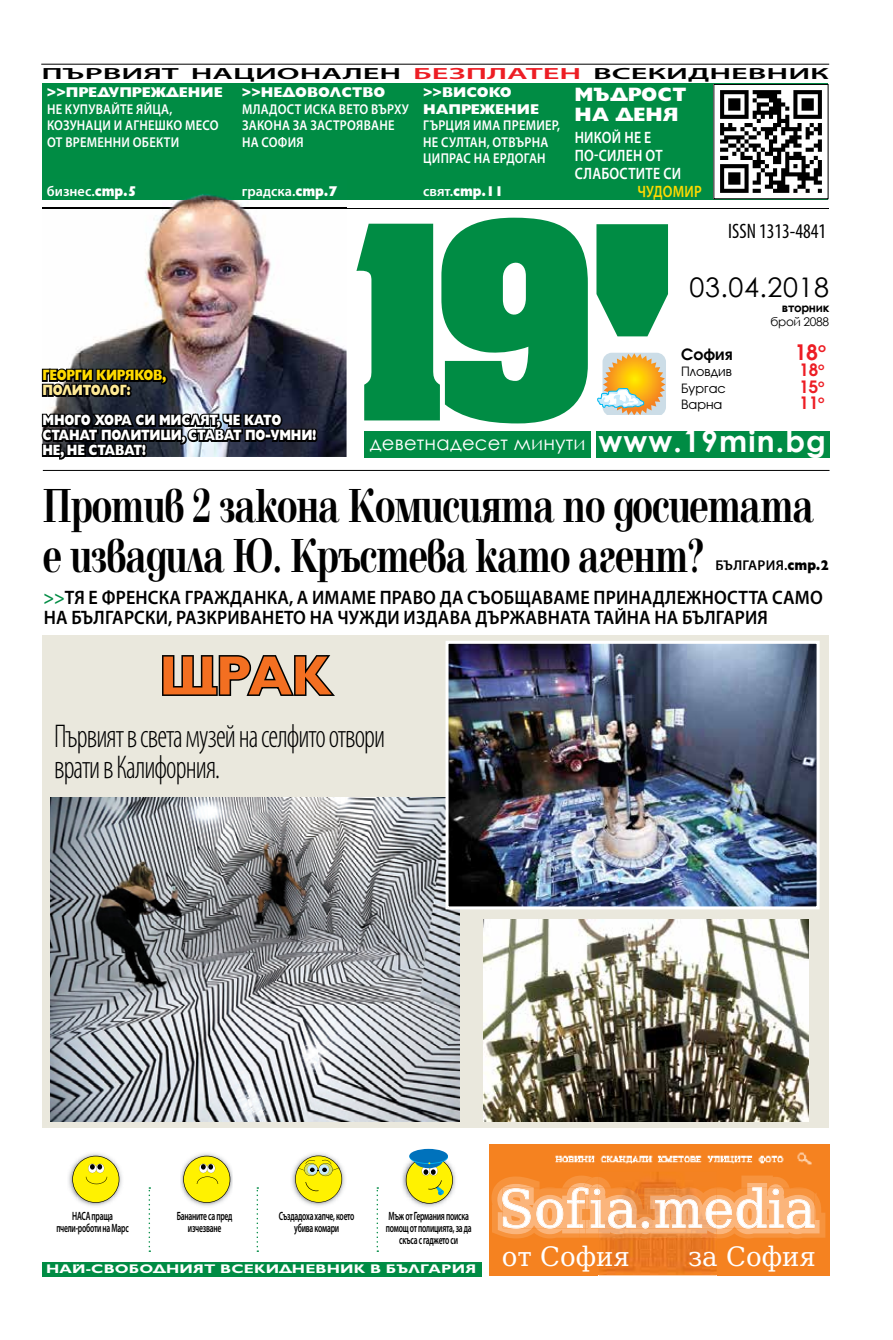
<style>
.page{position:relative;width:893px;height:1340px;background:#fff}
.page>*{position:absolute;margin:0;border:0;box-sizing:border-box;transform-origin:0 0}
.t1{font:700 55.5px "Gilt";color:#f36f21}
.t2{font:52.35px "DejaVu Serif";color:#fff}
.t3{font:700 49.5px/49.5px "Elfin CYR";letter-spacing:-.025em;color:#000;scale:.74 1}
.t4{font:300 condensed 33px/31.5px "Myriad Pro";letter-spacing:-.03em;color:#000;scale:.89 1}
.t5{font:700 29.85px "Century Gothic";letter-spacing:.04em;color:#fff}
.t6{font:27px "Century Gothic";letter-spacing:.02em;color:#000}
.t7{font:26.85px "DejaVu Serif";color:#fff}
.t8{font:700 22.35px "Avanti CYR";color:#ed1d24}
.t9{font:condensed 21px "Myriad Pro";color:#000;scale:.95 1}
.t10{font:600 19.5px/19.5px "Myriad Pro";letter-spacing:.01em;color:#000;scale:.93 1}
.t11{font:19.5px "Century Gothic";letter-spacing:.01em;color:#fff}
.t12{font:800 19.5px/19.5px "Gilt";color:#fff}
.t13{font:700 17.85px "Avanti CYR";color:#ed1d24}
.t14{font:600 16.5px/18px "Myriad Pro";letter-spacing:.02em;color:#fff;scale:.84 1}
.t15{font:600 16.5px "Myriad Pro";letter-spacing:.02em;color:#ffda00;scale:.84 1}
.t16{font:700 16.35px "Avanti CYR";color:#000}
.t17{font:600 16.2px "Myriad Pro";color:#000;scale:2 1}
.t18{font:800 15px/15px "Gilt";letter-spacing:-.02em;color:#fff;scale:.8 1}
.t19{font:800 15px "Gilt";letter-spacing:-.02em;color:#ffda00;scale:.8 1}
.t20{font:800 15px "Gilt";letter-spacing:-.02em;color:#ffea95;scale:.8 1}
.t21{font:600 14.25px/16.5px "Myriad Pro";letter-spacing:.02em;color:#fff;scale:.88 1}
.t22{font:800 14.25px/16.5px "Gilt";color:#fff}
.t23{font:600 14.25px "Myriad Pro";letter-spacing:.02em;color:#000}
.t24{font:600 14.25px "Myriad Pro";color:#fff}
.t25{font:600 14.25px "Myriad Pro";letter-spacing:.02em;color:#fff}
.t26{font:800 14.25px "Gilt";color:#fff;scale:.89 1}
.t27{font:13.35px "Avanti CYR";color:#000}
.t28{font:700 12.6px "Gilt";letter-spacing:.01em;color:#fff;scale:1.26 1}
.t29{font:600 12px/12px "Myriad Pro";letter-spacing:-.03em;color:#000;text-align:center;scale:.63 1}
.t30{font:12px "Century Gothic";letter-spacing:-.03em;color:#000}
.t31{font:700 12px "Century Gothic";letter-spacing:-.03em;color:#000}
.s1{color:#ed1d24}
.s2{font-family:"Gilt";font-weight:800}
.s3{font-family:"Myriad Pro";font-weight:600}
.s4{color:#008c44}
</style>
<div class="page">
<svg style="left:596px;top:224px;width:72px;height:112px"></svg>
<div style="left:364px;top:431px;width:465px;height:27px;background:#008c44"></div>
<div style="left:591px;top:426px;width:5px;height:34px;background:#fff"></div>
<hr style="left:43px;top:208px;width:786px;height:1px;background:#000">
<svg style="left:356px;top:218px;width:232px;height:205px"></svg>
<hr style="left:43px;top:470px;width:786px;height:1px;background:#000">
<hr style="left:41px;top:64px;width:788px;height:1px;background:#000">
<div style="left:43px;top:83px;width:785px;height:117px;background:#008c44"></div>
<div style="left:714px;top:84px;width:114px;height:115px;background:#fff"></div>
<img style="left:720px;top:90px;width:102px;height:103px">
<div style="left:43px;top:635px;width:786px;height:492px;background:#eae8dd"></div>
<svg style="left:597px;top:353px;width:69px;height:62px"></svg>
<div style="left:489px;top:1143px;width:340px;height:132px;background:#f58220"></div>
<img style="left:555px;top:1152px;width:257px;height:13px">
<img style="left:599px;top:1172px;width:118px;height:104px">
<svg style="left:491px;top:1175px;width:334px;height:63px"></svg>
<div style="left:42px;top:1261px;width:440px;height:14px;background:#008c44"></div>
<img style="left:43px;top:194px;width:304px;height:263px">
<img style="left:43px;top:208px;width:304px;height:1px">
<svg style="left:41px;top:364px;width:128px;height:37px"></svg>
<div style="left:126px;top:390px;width:6px;height:7px;border:3px solid #000;border-radius:50%"></div>
<div style="left:126px;top:385px;width:6px;height:7px;border:3px solid #000;border-radius:50%"></div>
<svg style="left:41px;top:408px;width:278px;height:52px"></svg>
<img style="left:50px;top:797px;width:409px;height:324px">
<img style="left:483px;top:919px;width:326px;height:202px">
<img style="left:449px;top:645px;width:366px;height:260px">
<div style="left:445px;top:641px;width:374px;height:268px;border:3px solid #fff"></div>
<svg style="left:162px;top:655px;width:173px;height:41px"></svg>
<img style="left:181px;top:1153px;width:52px;height:53px">
<svg style="left:183px;top:1155px;width:47px;height:47px"></svg>
<img style="left:68px;top:1153px;width:54px;height:53px">
<svg style="left:72px;top:1155px;width:47px;height:47px"></svg>
<img style="left:291px;top:1153px;width:54px;height:53px">
<svg style="left:295px;top:1155px;width:47px;height:47px"></svg>
<img style="left:402px;top:1166px;width:54px;height:41px">
<div style="left:409px;top:1148px;width:39px;height:15px;background:#0072bc;border-radius:50%"></div>
<svg style="left:406px;top:1156px;width:47px;height:47px"></svg>
<svg style="left:149px;top:1187px;width:1px;height:64px"></svg>
<svg style="left:257px;top:1187px;width:1px;height:64px"></svg>
<svg style="left:377px;top:1187px;width:1px;height:64px"></svg>
<p class="t17" style="left:42px;top:63px;width:395px">ПЪРВИЯТ НАЦИОНАЛЕН <span class="s1">БЕЗПЛАТЕН</span> ВСЕКИДНЕВНИК</p>
<p class="t22" style="left:47px;top:84px;width:177px">&gt;&gt;ПРЕДУПРЕЖДЕНИЕ</p>
<p class="t21" style="left:47px;top:100px;width:197px">НЕ КУПУВАЙТЕ ЯЙЦА,<br>КОЗУНАЦИ И АГНЕШКО МЕСО<br>ОТ ВРЕМЕННИ ОБЕКТИ</p>
<p class="t25" style="left:47px;top:182px;width:91px">бизнес.<span class="s2">стр.5</span></p>
<p class="t22" style="left:242px;top:84px;width:145px">&gt;&gt;НЕДОВОЛСТВО</p>
<p class="t21" style="left:242px;top:100px;width:191px">МЛАДОСТ ИСКА ВЕТО ВЪРХУ<br>ЗАКОНА ЗА ЗАСТРОЯВАНЕ<br>НА СОФИЯ</p>
<p class="t24" style="left:242px;top:182px;width:97px">градска.<span class="s2">стр.7</span></p>
<p class="t22" style="left:423px;top:84px;width:118px">&gt;&gt;ВИСОКО<br>НАПРЕЖЕНИЕ</p>
<p class="t21" style="left:423px;top:117px;width:157px">ГЪРЦИЯ ИМА ПРЕМИЕР,<br>НЕ СУЛТАН, ОТВЪРНА<br>ЦИПРАС НА ЕРДОГАН</p>
<p class="t26" style="left:423px;top:183px;width:92px"><span class="s3">свят.</span>стр.11</p>
<h3 class="t12" style="left:574px;top:85px;width:113px">МЪДРОСТ<br>НА ДЕНЯ</h3>
<p class="t14" style="left:575px;top:128px;width:128px">НИКОЙ НЕ Е<br>ПО-СИЛЕН ОТ<br>СЛАБОСТИТЕ СИ</p>
<p class="t15" style="left:637px;top:180px;width:78px">ЧУДОМИР</p>
<h3 class="t9" style="left:728px;top:218px;width:104px">ISSN 1313-4841</h3>
<p class="t19" style="left:43px;top:367px;width:157px">ГЕОРГИ КИРЯКОВ,</p>
<p class="t20" style="left:43px;top:382px;width:112px">ПОЛИТОЛОГ:</p>
<p class="t18" style="left:43px;top:413px;width:344px">МНОГО ХОРА СИ МИСЛЯТ, ЧЕ КАТО<br>СТАНАТ ПОЛИТИЦИ, СТАВАТ ПО-УМНИ!<br>НЕ, НЕ СТАВАТ!</p>
<h3 class="t11" style="left:370px;top:429px;width:217px">деветнадесет минути</h3>
<h3 class="t6" style="left:690px;top:268px;width:141px">03.04.2018</h3>
<p class="t31" style="left:782px;top:298px;width:49px">вторник</p>
<p class="t30" style="left:771px;top:313px;width:60px">брой 2088</p>
<p class="t16" style="left:681px;top:344px;width:53px">София</p>
<h3 class="t8" style="left:794px;top:338px;width:33px">18<sup>о</sup></h3>
<p class="t27" style="left:681px;top:364px;width:52px">Пловдив</p>
<p class="t13" style="left:799px;top:359px;width:27px">18<sup>о</sup></p>
<p class="t27" style="left:681px;top:380px;width:46px">Бургас</p>
<p class="t13" style="left:799px;top:375px;width:27px">15<sup>о</sup></p>
<p class="t27" style="left:681px;top:397px;width:43px">Варна</p>
<p class="t13" style="left:799px;top:392px;width:27px">11<sup>о</sup></p>
<h3 class="t5" style="left:598px;top:419px;width:229px">www.19min.bg</h3>
<h3 class="t3" style="left:43px;top:482px;width:1044px">Против 2 закона Комисията по досиетата е извадила Ю. Кръстева като агент?</h3>
<h3 class="t10" style="left:44px;top:587px;width:839px"><span class="s4">&gt;&gt;</span>ТЯ Е ФРЕНСКА ГРАЖДАНКА, А ИМАМЕ ПРАВО ДА СЪОБЩАВАМЕ ПРИНАДЛЕЖНОСТТА САМО<br>НА БЪЛГАРСКИ, РАЗКРИВАНЕТО НА ЧУЖДИ ИЗДАВА ДЪРЖАВНАТА ТАЙНА НА БЪЛГАРИЯ</h3>
<p class="t23" style="left:715px;top:556px;width:115px">БЪЛГАРИЯ.<span class="s2">стр.2</span></p>
<h1 class="t1" style="left:159px;top:645px;width:174px">ЩРАК</h1>
<h3 class="t4" style="left:54px;top:719px;width:374px">Първият в света музей на селфито отвори врати в Калифорния.</h3>
<h2 class="t2" style="left:498px;top:1169px;width:319px">Sof .med a</h2>
<h2 class="t2" style="left:589px;top:1169px;width:49px">ia</h2>
<h2 class="t2" style="left:768px;top:1169px;width:18px">i</h2>
<p class="t28" style="left:46px;top:1261px;width:465px">НАЙ-СВОБОДНИЯТ ВСЕКИДНЕВНИК В БЪЛГАРИЯ <sup>от</sup> <sup>София</sup></p>
<h3 class="t7" style="left:688px;top:1235px;width:129px">за София</h3>
<p class="t29" style="left:56px;top:1209px;width:117px">НАСА праща пчели-роботи на Марс</p>
<p class="t29" style="left:177px;top:1209px;width:90px">Бананите са пред изчезване</p>
<p class="t29" style="left:279px;top:1209px;width:122px">Създадоха хапче, което убива комари</p>
<p class="t29" style="left:386px;top:1209px;width:138px">Мъж от Германия поиска помощ от полицията, за да скъса с гаджето си</p>
</div>
